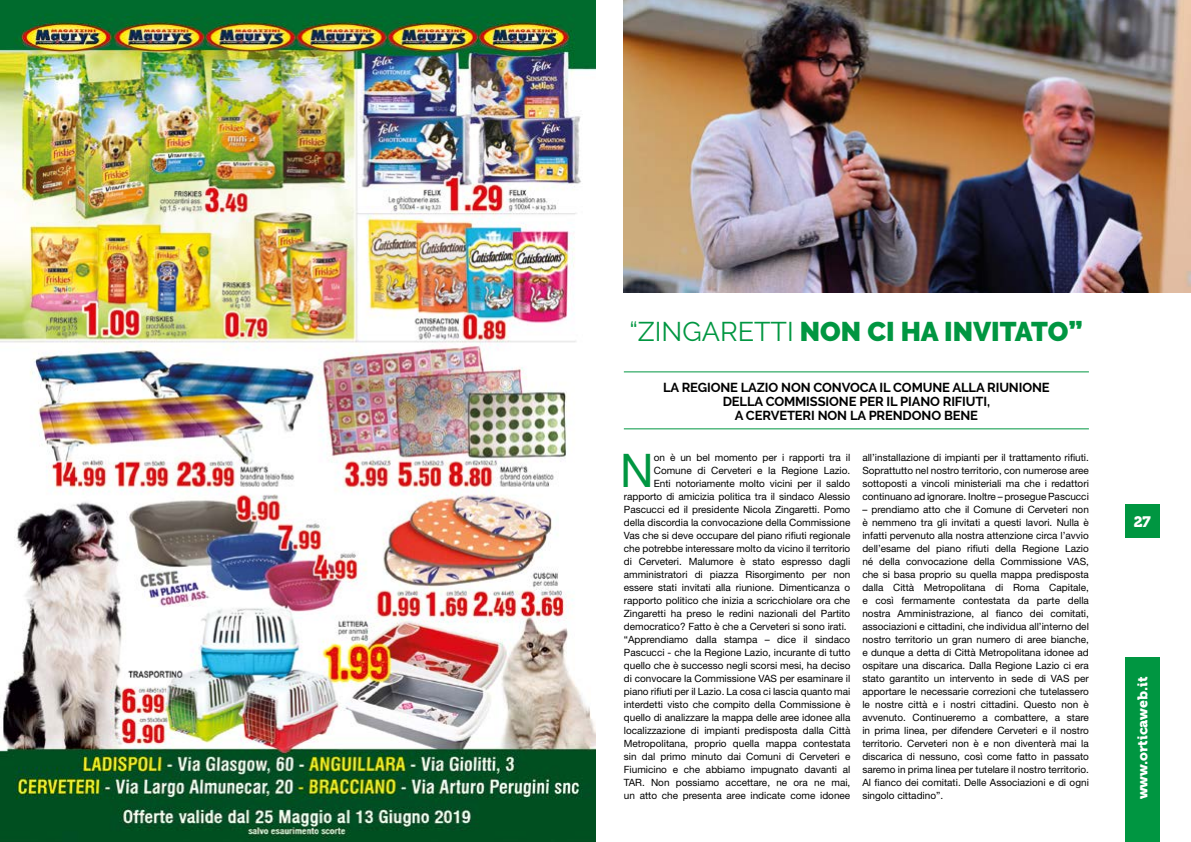
<style>
.page{position:relative;width:1191px;height:842px;background:#fff}
.page>*{position:absolute;margin:0;border:0;box-sizing:border-box;transform-origin:0 0}
.t1{font:46.4px "Helvetica Neue LT Std";color:#009641}
.t2{font:900 27px "Raleway";color:#009641}
.t3{font:15px "Museo 900";color:#fff}
.t4{font:14px "Museo 900";color:#fff}
.t5{font:700 13px/14px "Raleway";letter-spacing:-.01em;color:#000;text-align:center}
.t6{font:10px/13px "Helvetica Neue LT Std";color:#000;text-align:justify}
.s1{font-weight:400}
</style>
<div class="page">
<img style="left:623px;top:0;width:568px;height:292px">
<img style="left:0;top:0;width:595px;height:842px">
<div style="left:1125px;top:505px;width:34px;height:33px;background:#009641"></div>
<div style="left:1125px;top:658px;width:34px;height:184px;background:#009641"></div>
<hr style="left:624px;top:428px;width:465px;height:1px;background:#009641">
<hr style="left:624px;top:371px;width:465px;height:1px;background:#009641">
<h2 class="t2" style="left:629px;top:316px;width:455px"><span class="s1">“ZINGARETTI</span> NON CI HA INVITATO”</h2>
<h3 class="t5" style="left:663px;top:380px;width:388px">LA REGIONE LAZIO NON CONVOCA IL COMUNE ALLA RIUNIONE<br>DELLA COMMISSIONE PER IL PIANO RIFIUTI,<br>A CERVETERI NON LA PRENDONO BENE</h3>
<h1 class="t1" style="left:620px;top:443px;width:35px">N</h1>
<p class="t6" style="left:654px;top:451px;width:198px">on è un bel momento per i rapporti tra il</p>
<p class="t6" style="left:654px;top:464px;width:198px">Comune di Cerveteri e la Regione Lazio.</p>
<p class="t6" style="left:654px;top:477px;width:198px">Enti notoriamente molto vicini per il saldo</p>
<p class="t6" style="left:624px;top:490px;width:228px">rapporto di amicizia politica tra il sindaco Alessio</p>
<p class="t6" style="left:624px;top:503px;width:228px">Pascucci ed il presidente Nicola Zingaretti. Pomo</p>
<p class="t6" style="left:624px;top:516px;width:228px">della discordia la convocazione della Commissione</p>
<p class="t6" style="left:624px;top:529px;width:228px">Vas che si deve occupare del piano rifiuti regionale</p>
<p class="t6" style="left:624px;top:542px;width:228px">che potrebbe interessare molto da vicino il territorio</p>
<p class="t6" style="left:624px;top:555px;width:228px">di Cerveteri. Malumore è stato espresso dagli</p>
<p class="t6" style="left:624px;top:568px;width:228px">amministratori di piazza Risorgimento per non</p>
<p class="t6" style="left:624px;top:581px;width:228px">essere stati invitati alla riunione. Dimenticanza o</p>
<p class="t6" style="left:624px;top:594px;width:228px">rapporto politico che inizia a scricchiolare ora che</p>
<p class="t6" style="left:624px;top:607px;width:228px">Zingaretti ha preso le redini nazionali del Partito</p>
<p class="t6" style="left:624px;top:620px;width:224px">democratico? Fatto è che a Cerveteri si sono irati.</p>
<p class="t6" style="left:624px;top:633px;width:228px">“Apprendiamo dalla stampa – dice il sindaco</p>
<p class="t6" style="left:624px;top:646px;width:228px">Pascucci - che la Regione Lazio, incurante di tutto</p>
<p class="t6" style="left:624px;top:659px;width:228px">quello che è successo negli scorsi mesi, ha deciso</p>
<p class="t6" style="left:624px;top:672px;width:228px">di convocare la Commissione VAS per esaminare il</p>
<p class="t6" style="left:624px;top:685px;width:228px">piano rifiuti per il Lazio. La cosa ci lascia quanto mai</p>
<p class="t6" style="left:624px;top:698px;width:228px">interdetti visto che compito della Commissione è</p>
<p class="t6" style="left:624px;top:711px;width:228px">quello di analizzare la mappa delle aree idonee alla</p>
<p class="t6" style="left:624px;top:724px;width:228px">localizzazione di impianti predisposta dalla Città</p>
<p class="t6" style="left:624px;top:737px;width:228px">Metropolitana, proprio quella mappa contestata</p>
<p class="t6" style="left:624px;top:750px;width:228px">sin dal primo minuto dai Comuni di Cerveteri e</p>
<p class="t6" style="left:624px;top:763px;width:228px">Fiumicino e che abbiamo impugnato davanti al</p>
<p class="t6" style="left:624px;top:776px;width:228px">TAR. Non possiamo accettare, ne ora ne mai,</p>
<p class="t6" style="left:624px;top:789px;width:228px">un atto che presenta aree indicate come idonee</p>
<p class="t6" style="left:862px;top:451px;width:228px">all’installazione di impianti per il trattamento rifiuti.<br>Soprattutto nel nostro territorio, con numerose aree sottoposti a vincoli ministeriali ma che i redattori continuano ad ignorare. Inoltre – prosegue Pascucci</p>
<p class="t6" style="left:862px;top:503px;width:228px">– prendiamo atto che il Comune di Cerveteri non è nemmeno tra gli invitati a questi lavori. Nulla è infatti pervenuto alla nostra attenzione circa l’avvio dell’esame del piano rifiuti della Regione Lazio né della convocazione della Commissione VAS, che si basa proprio su quella mappa predisposta dalla Città Metropolitana di Roma Capitale, e così fermamente contestata da parte della nostra Amministrazione, al fianco dei comitati, associazioni e cittadini, che individua all’interno del nostro territorio un gran numero di aree bianche, e dunque a detta di Città Metropolitana idonee ad ospitare una discarica. Dalla Regione Lazio ci era stato garantito un intervento in sede di VAS per apportare le necessarie correzioni che tutelassero le nostre città e i nostri cittadini. Questo non è avvenuto. Continueremo a combattere, a stare in prima linea, per difendere Cerveteri e il nostro territorio. Cerveteri non è e non diventerà mai la discarica di nessuno, così come fatto in passato saremo in prima linea per tutelare il nostro territorio.<br>Al fianco dei comitati. Delle Associazioni e di ogni singolo cittadino”.</p>
<h3 class="t3" style="left:1133px;top:513px;width:19px">27</h3>
<h3 class="t4" style="left:1134px;top:799px;width:124px;rotate:-90deg">www.orticaweb.it</h3>
</div>
